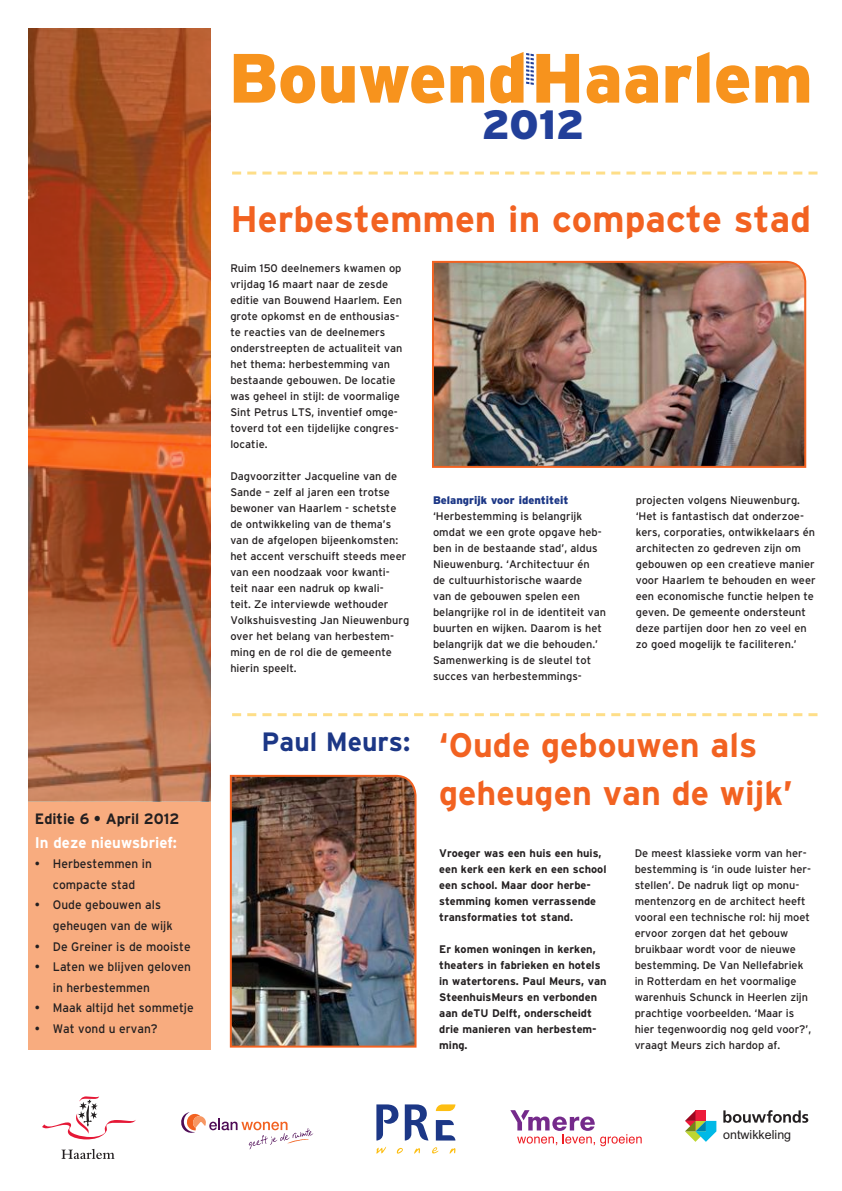
<style>
.page{position:relative;width:842px;height:1191px;background:#fff}
.page>*{position:absolute;margin:0;border:0;box-sizing:border-box;transform-origin:0 0}
.t1{font:900 40.8px "Interstate";color:#223f99}
.t2{font:700 36.9px "Interstate";color:#f26221}
.t3{font:700 34px/48px "Interstate";color:#f26221}
.t4{font:700 26.5px "Interstate";color:#1c3786}
.t5{font:700 15.5px "Interstate";color:#fff}
.t6{font:700 15px "Interstate";color:#231f20}
.t7{font:12.5px "Arial";color:#231f20}
.t8{font:12.4px/20.6px "Interstate";color:#231f20}
.t9{font:11px/16px "Interstate";color:#231f20}
.t10{font:700 11px/16px "Interstate";color:#231f20}
.t11{font:900 11px "Interstate";color:#1c3786}
</style>
<div class="page">
<svg style="left:723px;top:1110px;width:85px;height:12px"></svg>
<svg style="left:685px;top:1110px;width:31px;height:31px"></svg>
<svg style="left:510px;top:1110px;width:132px;height:36px"></svg>
<svg style="left:376px;top:1146px;width:10px;height:7px"></svg>
<svg style="left:432px;top:1147px;width:7px;height:6px"></svg>
<svg style="left:397px;top:1147px;width:6px;height:6px"></svg>
<svg style="left:450px;top:1148px;width:5px;height:5px"></svg>
<svg style="left:414px;top:1148px;width:6px;height:5px"></svg>
<svg style="left:376px;top:1104px;width:22px;height:36px"></svg>
<svg style="left:436px;top:1120px;width:19px;height:20px"></svg>
<svg style="left:405px;top:1104px;width:23px;height:36px"></svg>
<svg style="left:436px;top:1104px;width:19px;height:7px"></svg>
<svg style="left:181px;top:1112px;width:132px;height:37px"></svg>
<svg style="left:42px;top:1096px;width:94px;height:43px"></svg>
<svg style="left:61px;top:1149px;width:54px;height:10px"></svg>
<div style="left:28px;top:801px;width:182px;height:248px;background:#f8ac7f"></div>
<svg style="left:232px;top:171px;width:585px;height:3px"></svg>
<svg style="left:232px;top:713px;width:585px;height:3px"></svg>
<img style="left:28px;top:28px;width:182px;height:773px">
<svg style="left:234px;top:54px;width:81px;height:49px"></svg>
<svg style="left:321px;top:65px;width:123px;height:38px"></svg>
<svg style="left:450px;top:65px;width:34px;height:38px"></svg>
<svg style="left:587px;top:65px;width:32px;height:38px"></svg>
<svg style="left:625px;top:65px;width:33px;height:38px"></svg>
<svg style="left:665px;top:52px;width:44px;height:51px"></svg>
<svg style="left:716px;top:65px;width:33px;height:38px"></svg>
<svg style="left:755px;top:65px;width:54px;height:38px"></svg>
<svg style="left:490px;top:52px;width:89px;height:51px"></svg>
<img style="left:229px;top:774px;width:188px;height:274px">
<img style="left:432px;top:260px;width:375px;height:208px">
<h3 class="t6" style="left:35px;top:810px;width:146px">Editie 6 • April 2012</h3>
<h3 class="t5" style="left:35px;top:833px;width:144px">In deze nieuwsbrief:</h3>
<p class="t8" style="left:35px;top:853px;width:118px;text-align:center">• Herbestemmen in compacte stad</p>
<p class="t8" style="left:53px;top:894px;width:121px;text-indent:-18px">• Oude gebouwen als geheugen van de wijk</p>
<p class="t8" style="left:35px;top:936px;width:157px">• De Greiner is de mooiste</p>
<p class="t8" style="left:53px;top:956px;width:140px;text-indent:-18px">• Laten we blijven geloven in herbestemmen</p>
<p class="t8" style="left:35px;top:997px;width:160px">• Maak altijd het sommetje</p>
<p class="t8" style="left:35px;top:1018px;width:124px">• Wat vond u ervan?</p>
<h1 class="t1" style="left:482px;top:101px;width:104px">2012</h1>
<h2 class="t2" style="left:230px;top:198px;width:582px">Herbestemmen in compacte stad</h2>
<p class="t9" style="left:230px;top:260px;width:173px">Ruim 150 deelnemers kwamen op vrijdag 16 maart naar de zesde editie van Bouwend Haarlem. Een grote opkomst en de enthousias&shy;te reacties van de deelnemers onderstreepten de actualiteit van het thema: herbestemming van bestaande gebouwen. De locatie was geheel in stijl: de voormalige<br>Sint Petrus LTS, inventief omge&shy;toverd tot een tijdelijke congres&shy;locatie.</p>
<p class="t9" style="left:230px;top:468px;width:180px">Dagvoorzitter Jacqueline van de<br>Sande – zelf al jaren een trotse bewoner van Haarlem - schetste de ontwikkeling van de thema’s van de afgelopen bijeenkomsten: het accent verschuift steeds meer van een noodzaak voor kwanti&shy;teit naar een nadruk op kwali-<br>teit. Ze interviewde wethouder<br>Volkshuisvesting Jan Nieuwenburg over het belang van herbestem&shy;ming en de rol die de gemeente hierin speelt.</p>
<h3 class="t4" style="left:262px;top:727px;width:150px">Paul Meurs:</h3>
<p class="t11" style="left:433px;top:494px;width:137px">Belangrijk voor identiteit</p>
<p class="t9" style="left:433px;top:508px;width:174px">‘Herbestemming is belangrijk omdat we een grote opgave heb&shy;ben in de bestaande stad’, aldus<br>Nieuwenburg. ‘Architectuur én<br>de cultuurhistorische waarde<br>van de gebouwen spelen een belangrijke rol in de identiteit van buurten en wijken. Daarom is het belangrijk dat we die behouden.’<br>Samenwerking is de sleutel tot succes van herbestemmings-</p>
<p class="t9" style="left:636px;top:492px;width:181px">projecten volgens Nieuwenburg. ‘Het is fantastisch dat onderzoe&shy;kers, corporaties, ontwikkelaars én architecten zo gedreven zijn om gebouwen op een creatieve manier voor Haarlem te behouden en weer een economische functie helpen te geven. De gemeente ondersteunt deze partijen door hen zo veel en zo goed mogelijk te faciliteren.’</p>
<h3 class="t3" style="left:439px;top:720px;width:355px">‘Oude gebouwen als geheugen van de wijk’</h3>
<p class="t10" style="left:439px;top:844px;width:169px">Vroeger was een huis een huis, een kerk een kerk en een school een school. Maar door herbe&shy;stemming komen verrassende transformaties tot stand.</p>
<p class="t10" style="left:439px;top:940px;width:169px">Er komen woningen in kerken, theaters in fabrieken en hotels in watertorens. Paul Meurs, van<br>SteenhuisMeurs en verbonden aan deTU Delft, onderscheidt drie manieren van herbestem&shy;ming.</p>
<p class="t9" style="left:635px;top:844px;width:178px">De meest klassieke vorm van her&shy;bestemming is ‘in oude luister her&shy;stellen’. De nadruk ligt op monu&shy;mentenzorg en de architect heeft vooral een technische rol: hij moet ervoor zorgen dat het gebouw bruikbaar wordt voor de nieuwe bestemming. De Van Nellefabriek in Rotterdam en het voormalige warenhuis Schunck in Heerlen zijn prachtige voorbeelden. ‘Maar is hier tegenwoordig nog geld voor?’, vraagt Meurs zich hardop af.</p>
<p class="t7" style="left:723px;top:1126px;width:70px">ontwikkeling</p>
</div>
